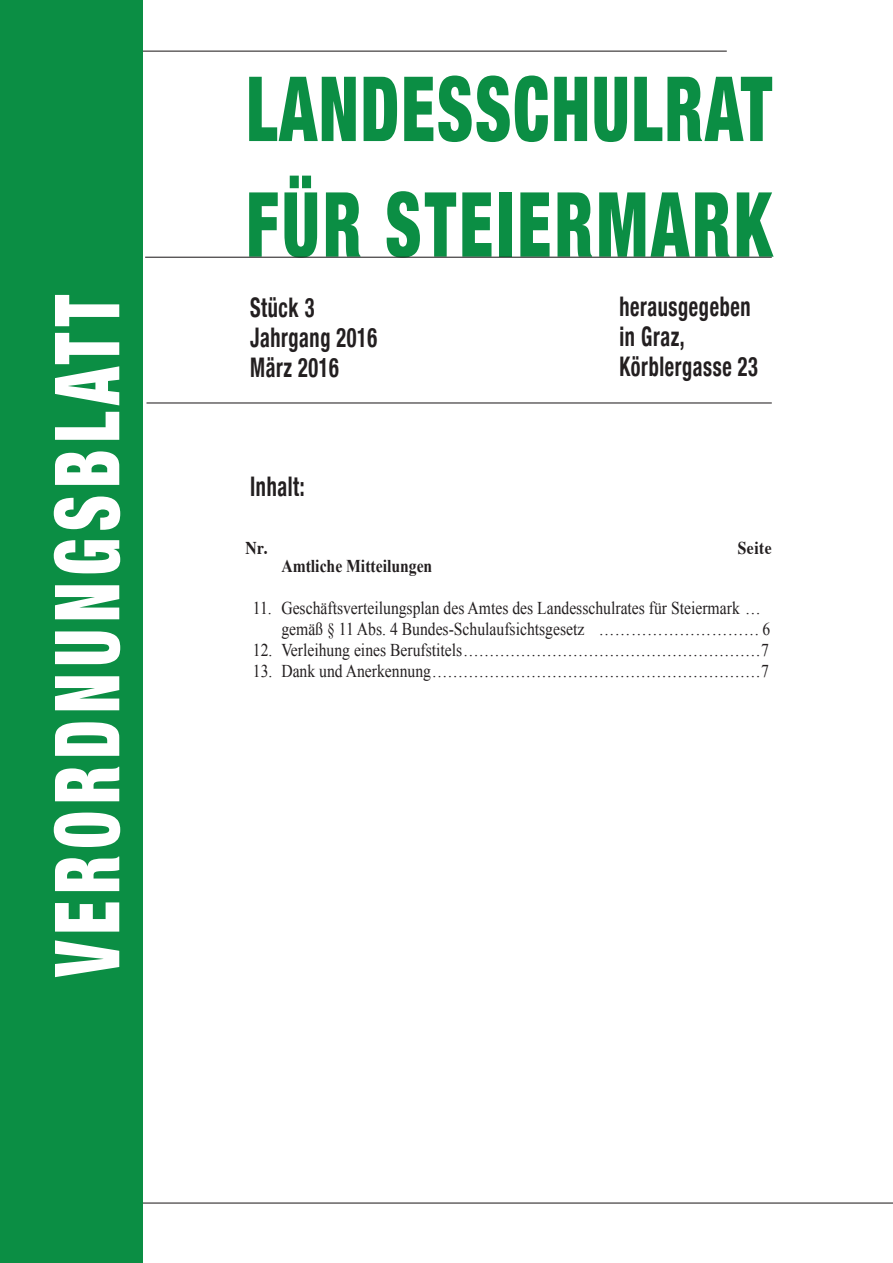
<style>
.page{position:relative;width:893px;height:1263px;background:#fff}
.page>*{position:absolute;margin:0;border:0;box-sizing:border-box;transform-origin:0 0}
.t1{font:900 condensed 90px/115.6px "Helvetica Neue";letter-spacing:.03em;color:#0b8e44;scale:.75 1}
.t2{font:900 condensed 90px "Helvetica Neue";letter-spacing:.1em;color:#fff;scale:.75 1}
.t3{font:700 condensed 27px/30px "Helvetica Neue";letter-spacing:.03em;color:#231f20;scale:.75 1}
.t4{font:18px/21px "Times New Roman";color:#231f20;scale:.87 1}
.t5{font:700 18px "Times New Roman";color:#231f20;scale:.87 1}
.t6{font:700 18px "Times";letter-spacing:.03em;color:#231f20;scale:.87 1}
</style>
<div class="page">
<hr style="left:145px;top:257px;width:627px;height:1px;background:#231f20">
<hr style="left:146px;top:402px;width:626px;height:1px;background:#231f20">
<hr style="left:0;top:51px;width:727px;height:1px;background:#231f20">
<hr style="left:0;top:1202px;width:893px;height:1px;background:#231f20">
<div style="left:0;top:0;width:142px;height:1263px;background:#0b8e44"></div>
<h1 class="t2" style="left:13px;top:976px;width:910px;rotate:-90deg">VERORDNUNGSBLATT</h1>
<h1 class="t1" style="left:246px;top:46px;width:703px">LANDESSCHULRAT<br>FÜR STEIERMARK</h1>
<h2 class="t3" style="left:250px;top:291px;width:171px">Stück 3<br>Jahrgang 2016<br>März 2016</h2>
<h2 class="t3" style="left:250px;top:470px;width:74px">Inhalt:</h2>
<h2 class="t3" style="left:619px;top:289px;width:186px">herausgegeben in Graz,<br>Körblergasse 23</h2>
<p class="t6" style="left:245px;top:530px;width:26px">Nr.</p>
<p class="t6" style="left:738px;top:530px;width:41px">Seite</p>
<p class="t5" style="left:281px;top:553px;width:175px">Amtliche Mitteilungen</p>
<p class="t4" style="left:281px;top:597px;width:552px;text-indent:-29px">11. Geschäftsverteilungsplan des Amtes des Landesschulrates für Steiermark … gemäß § 11 Abs. 4 Bundes-Schulaufsichtsgesetz</p>
<p class="t4" style="left:762px;top:618px;width:10px">6</p>
<p class="t4" style="left:253px;top:639px;width:595px">12. Verleihung eines Berufstitels…………………………………………………7</p>
<p class="t4" style="left:253px;top:660px;width:595px">13. Dank und Anerkennung………………………………………………………7</p>
</div>
